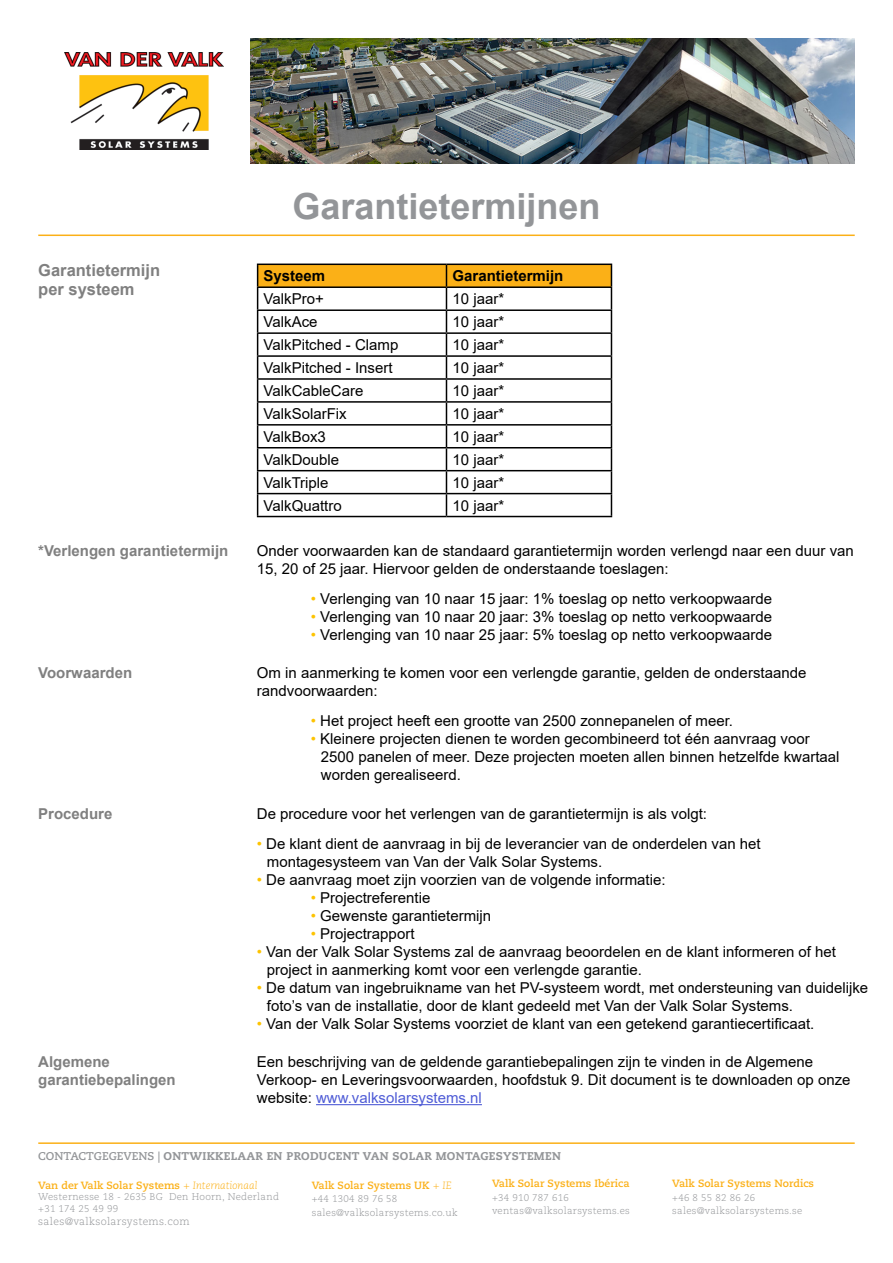
<style>
.page{position:relative;width:893px;height:1263px;background:#fff}
.page>*{position:absolute;margin:0;border:0;box-sizing:border-box;transform-origin:0 0}
.t1{font:700 36px "Arial";color:#939598}
.t2{font:700 16.5px "Arial";color:#808080}
.t3{font:15px/18px "Arial";color:#000}
.t4{font:700 15px/18px "Arial";color:#808080}
.t5{font:700 15px "Arial";color:#000}
.t6{font:800 11.25px "Caecilia LT Std";letter-spacing:.025em;color:#939598}
.t7{font:700 10.5px "Caecilia LT Std";color:#fbb017}
.t8{font:300 10.5px "Caecilia LT Std";letter-spacing:.025em;color:#939598}
.t9{font:300 9.75px/13.5px "Caecilia LT Std";letter-spacing:.025em;color:#939598}
.s1{color:#fdc300}
.s2{color:#fff}
.s3{color:#4f5cd6}
.s4{font-weight:700}
.s5{font-weight:300;font-style:italic}
</style>
<div class="page">
<img style="left:250px;top:38px;width:605px;height:126px">
<hr style="left:316px;top:1104px;width:166px;height:1px;background:#4f5cd6">
<hr style="left:257px;top:516px;width:189px;height:1px;background:#000">
<hr style="left:446px;top:516px;width:166px;height:1px;background:#000">
<svg style="left:257px;top:264px;width:355px;height:252px"></svg>
<hr style="left:38px;top:1142px;width:817px;height:2px;background:#fbb017">
<hr style="left:38px;top:235px;width:817px;height:1px;background:#fbb017">
<img style="left:65px;top:52px;width:159px;height:98px">
<p class="t2" style="left:38px;top:258px;width:123px">Garantietermijn</p>
<p class="t2" style="left:38px;top:278px;width:98px">per systeem</p>
<p class="t4" style="left:38px;top:542px;width:192px">*Verlengen garantietermijn</p>
<p class="t4" style="left:38px;top:664px;width:95px">Voorwaarden</p>
<p class="t4" style="left:38px;top:804px;width:76px">Procedure</p>
<p class="t4" style="left:38px;top:1053px;width:139px">Algemene garantiebepalingen</p>
<p class="t1" style="left:292px;top:181px;width:310px">Garantietermijnen</p>
<p class="t5" style="left:264px;top:265px;width:63px">Systeem</p>
<p class="t5" style="left:452px;top:265px;width:112px">Garantietermijn</p>
<p class="t3" style="left:264px;top:290px;width:62px">ValkPro+</p>
<p class="t3" style="left:452px;top:290px;width:53px">10 jaar*</p>
<p class="t3" style="left:264px;top:313px;width:55px">ValkAce</p>
<p class="t3" style="left:452px;top:313px;width:53px">10 jaar*</p>
<p class="t3" style="left:264px;top:336px;width:136px">ValkPitched - Clamp</p>
<p class="t3" style="left:452px;top:336px;width:53px">10 jaar*</p>
<p class="t3" style="left:264px;top:359px;width:130px">ValkPitched - Insert</p>
<p class="t3" style="left:452px;top:359px;width:53px">10 jaar*</p>
<p class="t3" style="left:264px;top:381px;width:101px">ValkCableCare</p>
<p class="t3" style="left:452px;top:381px;width:53px">10 jaar*</p>
<p class="t3" style="left:264px;top:404px;width:85px">ValkSolarFix</p>
<p class="t3" style="left:452px;top:404px;width:53px">10 jaar*</p>
<p class="t3" style="left:264px;top:427px;width:64px">ValkBox3</p>
<p class="t3" style="left:452px;top:427px;width:53px">10 jaar*</p>
<p class="t3" style="left:264px;top:450px;width:77px">ValkDouble</p>
<p class="t3" style="left:452px;top:450px;width:53px">10 jaar*</p>
<p class="t3" style="left:264px;top:473px;width:67px">ValkTriple</p>
<p class="t3" style="left:452px;top:473px;width:53px">10 jaar*</p>
<p class="t3" style="left:264px;top:496px;width:80px">ValkQuattro</p>
<p class="t3" style="left:452px;top:496px;width:53px">10 jaar*</p>
<p class="t3" style="left:257px;top:541px;width:598px">Onder voorwaarden kan de standaard garantietermijn worden verlengd naar een duur van<br>15, 20 of 25 jaar. Hiervoor gelden de onderstaande toeslagen:</p>
<p class="t3" style="left:311px;top:589px;width:463px"><span class="s1">•</span> Verlenging van 10 naar 15 jaar: 1% toeslag op netto verkoopwaarde</p>
<p class="t3" style="left:311px;top:607px;width:463px"><span class="s1">•</span> Verlenging van 10 naar 20 jaar: 3% toeslag op netto verkoopwaarde</p>
<p class="t3" style="left:311px;top:625px;width:463px"><span class="s1">•</span> Verlenging van 10 naar 25 jaar: 5% toeslag op netto verkoopwaarde</p>
<p class="t3" style="left:257px;top:664px;width:551px">Om in aanmerking te komen voor een verlengde garantie, gelden de onderstaande randvoorwaarden:</p>
<p class="t3" style="left:311px;top:712px;width:424px"><span class="s1">•</span> Het project heeft een grootte van 2500 zonnepanelen of meer.</p>
<p class="t3" style="left:311px;top:730px;width:500px"><span class="s1">•</span> Kleinere projecten dienen te worden gecombineerd tot één aanvraag voor</p>
<p class="t3" style="left:311px;top:748px;width:530px"><span class="s2">*</span> 2500 panelen of meer. Deze projecten moeten allen binnen hetzelfde kwartaal <span class="s2">*</span> worden gerealiseerd.</p>
<p class="t3" style="left:257px;top:804px;width:452px">De procedure voor het verlengen van de garantietermijn is als volgt:</p>
<p class="t3" style="left:257px;top:834px;width:525px"><span class="s1">•</span> De klant dient de aanvraag in bij de leverancier van de onderdelen van het <span class="s2">* *</span></p>
<p class="t3" style="left:257px;top:852px;width:347px"><span class="s2">*</span> montagesysteem van Van der Valk Solar Systems.</p>
<p class="t3" style="left:257px;top:870px;width:410px"><span class="s1">•</span> De aanvraag moet zijn voorzien van de volgende informatie:</p>
<p class="t3" style="left:311px;top:888px;width:121px"><span class="s1">•</span> Projectreferentie</p>
<p class="t3" style="left:311px;top:906px;width:182px"><span class="s1">•</span> Gewenste garantietermijn</p>
<p class="t3" style="left:311px;top:924px;width:105px"><span class="s1">•</span> Projectrapport</p>
<p class="t3" style="left:257px;top:942px;width:581px"><span class="s1">•</span> Van der Valk Solar Systems zal de aanvraag beoordelen en de klant informeren of het</p>
<p class="t3" style="left:257px;top:960px;width:387px"><span class="s2">*</span> project in aanmerking komt voor een verlengde garantie.</p>
<p class="t3" style="left:257px;top:978px;width:613px"><span class="s1">•</span> De datum van ingebruikname van het PV-systeem wordt, met ondersteuning van duidelijke</p>
<p class="t3" style="left:257px;top:996px;width:538px"><span class="s2">*</span> foto’s van de installatie, door de klant gedeeld met Van der Valk Solar Systems.</p>
<p class="t3" style="left:257px;top:1014px;width:559px"><span class="s1">•</span> Van der Valk Solar Systems voorziet de klant van een getekend garantiecertificaat.</p>
<p class="t3" style="left:257px;top:1053px;width:595px">Een beschrijving van de geldende garantiebepalingen zijn te vinden in de Algemene<br>Verkoop- en Leveringsvoorwaarden, hoofdstuk 9. Dit document is te downloaden op onze website: <span class="s3">www.valksolarsystems.nl</span></p>
<p class="t6" style="left:38px;top:1149px;width:524px"><span class="s4">CONTACTGEGEVENS |</span> ONTWIKKELAAR EN PRODUCENT VAN SOLAR MONTAGESYSTEMEN</p>
<p class="t7" style="left:38px;top:1179px;width:221px">Van der Valk Solar Systems <span class="s5">+ Internationaal</span></p>
<p class="t9" style="left:38px;top:1191px;width:242px;line-height:11.7px">Westernesse 18 - 2635 BG Den Hoorn, Nederland +31 174 25 49 99</p>
<p class="t8" style="left:38px;top:1215px;width:153px">sales@valksolarsystems.com</p>
<p class="t7" style="left:492px;top:1177px;width:139px">Valk Solar Systems Ibérica</p>
<p class="t9" style="left:492px;top:1191px;width:140px">+34 910 787 616 ventas@valksolarsystems.es</p>
<p class="t7" style="left:312px;top:1179px;width:141px">Valk Solar Systems UK <span class="s5">+ IE</span></p>
<p class="t9" style="left:312px;top:1192px;width:147px">+44 1304 89 76 58 sales@valksolarsystems.co.uk</p>
<p class="t7" style="left:672px;top:1177px;width:143px">Valk Solar Systems Nordics</p>
<p class="t9" style="left:672px;top:1191px;width:132px">+46 8 55 82 86 26 sales@valksolarsystems.se</p>
</div>
